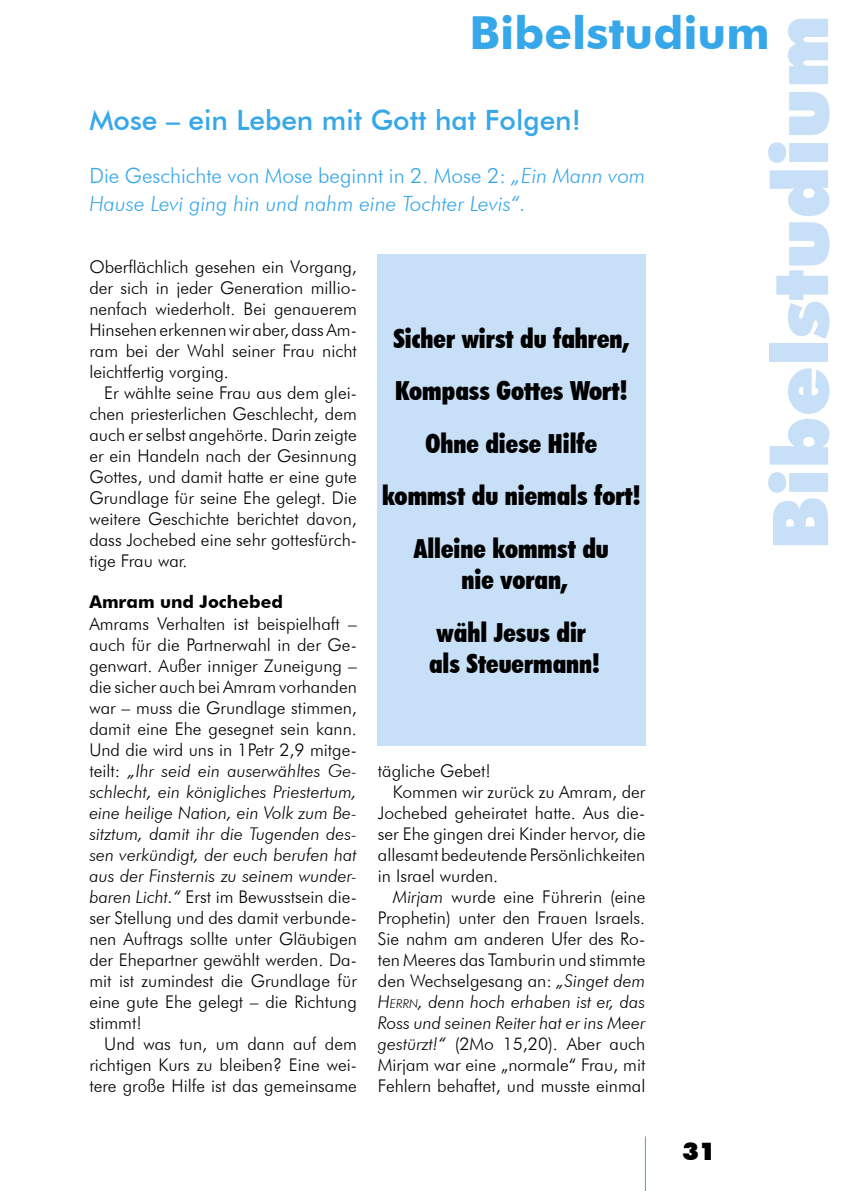
<style>
.page{position:relative;width:844px;height:1191px;background:#fff}
.page>*{position:absolute;margin:0;border:0;box-sizing:border-box;transform-origin:0 0}
.t1{font:900 77px "Futura BT";color:#c8e0f7}
.t2{font:700 45.5px "Futura BT";color:#36a7e9}
.Titel{font:500 28px "Futura BT";color:#36a7e9}
.Gedicht_okf{font:900 condensed 26.25px/31.5px "Futura BT";color:#000;text-align:center}
.t3{font:900 24.5px "Futura BT";color:#000}
.Introtext{font:italic 300 21px/28px "Futura BT";color:#36a7e9}
.Fließtext{font:300 17.5px/21px "Futura BT";color:#000;text-align:justify}
.Fließtext_nach_Titel{font:300 17.5px/21px "Futura BT";color:#000;text-align:justify}
.Untertitel{font:700 17.5px "Futura BT";color:#000}
.s1{font-style:normal}
.s2{font-style:italic}
.s3{font-style:italic;font-size:12.25px}
</style>
<div class="page">
<hr style="left:644px;top:1136px;width:1px;height:55px;background:#36a7e9">
<div style="left:377px;top:255px;width:268px;height:491px;background:#c8e0f7"></div>
<h2 class="t2" style="left:469px;top:6px;width:301px">Bibelstudium</h2>
<h1 class="t1" style="left:753px;top:550px;width:537px;rotate:-90deg">Bibelstudium</h1>
<p class="Titel" style="left:89px;top:103px;width:493px">Mose – ein Leben mit Gott hat Folgen!</p>
<p class="Introtext" style="left:89px;top:162px;width:557px"><span class="s1">Die Geschichte von Mose beginnt in 2. Mose 2:</span> „Ein Mann vom<br>Hause Levi ging hin und nahm eine Tochter Levis“.</p>
<p class="Fließtext_nach_Titel" style="left:89px;top:256px;width:269px">Oberflächlich gesehen ein Vorgang, der sich in jeder Generation millio&shy;nenfach wiederholt. Bei genauerem Hinsehen erkennen wir aber, dass Am&shy;ram bei der Wahl seiner Frau nicht leichtfertig vorging.</p>
<p class="Fließtext" style="left:89px;top:382px;width:269px;text-indent:15px">Er wählte seine Frau aus dem glei&shy;chen priesterlichen Geschlecht, dem auch er selbst angehörte. Darin zeigte er ein Handeln nach der Gesinnung Gottes, und damit hatte er eine gute Grundlage für seine Ehe gelegt. Die weitere Geschichte berichtet davon, dass Jochebed eine sehr gottesfürch&shy;tige Frau war.</p>
<p class="Untertitel" style="left:89px;top:591px;width:195px">Amram und Jochebed</p>
<p class="Fließtext_nach_Titel" style="left:89px;top:613px;width:269px">Amrams Verhalten ist beispielhaft – auch für die Partnerwahl in der Ge&shy;genwart. Außer inniger Zuneigung – die sicher auch bei Amram vorhanden war – muss die Grundlage stimmen, damit eine Ehe gesegnet sein kann.<br>Und die wird uns in 1Petr 2,9 mitge&shy;teilt: <span class="s2">„Ihr seid ein auserwähltes Ge&shy;schlecht, ein königliches Priestertum, eine heilige Nation, ein Volk zum Be&shy;sitztum, damit ihr die Tugenden des&shy;sen verkündigt, der euch berufen hat aus der Finsternis zu seinem wunder&shy;baren Licht.“</span> Erst im Bewusstsein die&shy;ser Stellung und des damit verbunde&shy;nen Auftrags sollte unter Gläubigen der Ehepartner gewählt werden. Da&shy;mit ist zumindest die Grundlage für eine gute Ehe gelegt – die Richtung stimmt!</p>
<p class="Fließtext" style="left:89px;top:1033px;width:269px;text-indent:15px">Und was tun, um dann auf dem richtigen Kurs zu bleiben? Eine wei&shy;tere große Hilfe ist das gemeinsame</p>
<p class="Gedicht_okf" style="left:393px;top:322px;width:237px">Sicher wirst du fahren,</p>
<p class="Gedicht_okf" style="left:395px;top:375px;width:234px">Kompass Gottes Wort!</p>
<p class="Gedicht_okf" style="left:425px;top:427px;width:173px">Ohne diese Hilfe</p>
<p class="Gedicht_okf" style="left:382px;top:480px;width:260px">kommst du niemals fort!</p>
<p class="Gedicht_okf" style="left:414px;top:532px;width:196px">Alleine kommst du nie voran,</p>
<p class="Gedicht_okf" style="left:429px;top:616px;width:172px;text-align:left">wähl Jesus dir als Steuermann!</p>
<p class="Fließtext" style="left:378px;top:760px;width:115px">tägliche Gebet!</p>
<p class="Fließtext" style="left:378px;top:781px;width:269px;text-indent:15px">Kommen wir zurück zu Amram, der Jochebed geheiratet hatte. Aus die&shy;ser Ehe gingen drei Kinder hervor, die allesamt bedeutende Persönlichkeiten in Israel wurden.</p>
<p class="Fließtext" style="left:378px;top:886px;width:269px;text-indent:15px"><span class="s2">Mirjam</span> wurde eine Führerin (eine Prophetin) unter den Frauen Israels.<br>Sie nahm am anderen Ufer des Ro&shy;ten Meeres das Tamburin und stimmte den Wechselgesang an: <span class="s2">„Singet dem H</span><span class="s3">ERRN</span><span class="s2">, denn hoch erhaben ist er, das Ross und seinen Reiter hat er ins Meer gestürzt!“</span> (2Mo 15,20). Aber auch Mirjam war eine „normale“ Frau, mit Fehlern behaftet, und musste einmal</p>
<h3 class="t3" style="left:682px;top:1136px;width:35px">31</h3>
</div>
